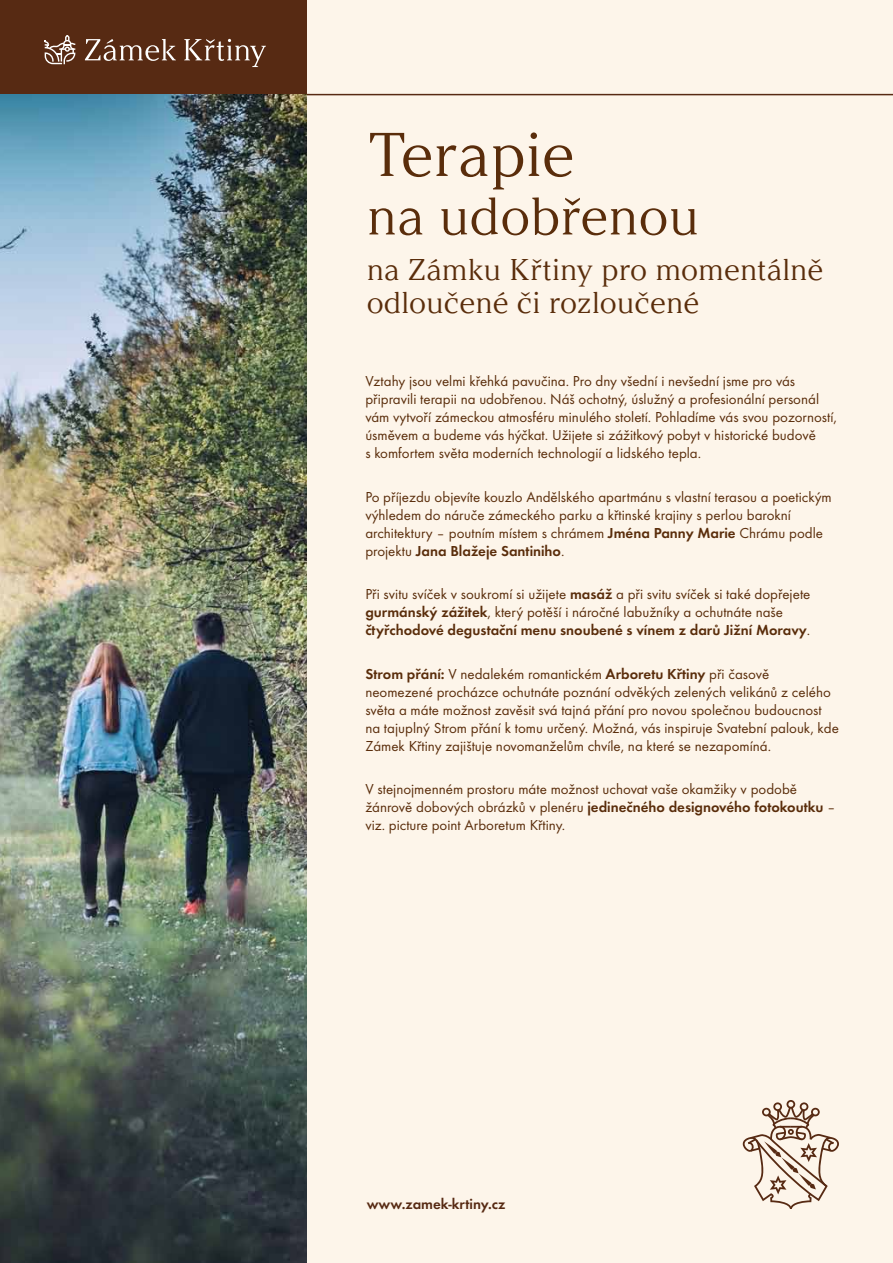
<style>
.page{position:relative;width:893px;height:1263px;background:#fdf5ea}
.page>*{position:absolute;margin:0;border:0;box-sizing:border-box;transform-origin:0 0}
.t1{font:61.5px "Argesta Display";color:#5a2d0b}
.t2{font:52.5px "Argesta Display";color:#5a2d0b}
.t3{font:30px/33px "Argesta Display";color:#5a2d0b}
.t4{font:15px/18px "Futura TOT";color:#5a2d0b}
.t5{font:600 15px "Futura TOT";color:#572a13}
.s1{font-weight:600}
</style>
<div class="page">
<div style="left:0;top:0;width:307px;height:95px;background:#572a13"></div>
<svg style="left:85px;top:39px;width:91px;height:22px"></svg>
<svg style="left:184px;top:39px;width:82px;height:28px"></svg>
<svg style="left:45px;top:35px;width:30px;height:29px"></svg>
<hr style="left:0;top:94px;width:893px;height:1px;background:#572a13">
<img style="left:0;top:95px;width:307px;height:1168px">
<svg style="left:743px;top:1100px;width:96px;height:109px"></svg>
<h1 class="t1" style="left:367px;top:118px;width:209px">Terapie</h1>
<h2 class="t2" style="left:367px;top:185px;width:334px">na udobřenou</h2>
<h3 class="t3" style="left:367px;top:253px;width:458px">na Zámku Křtiny pro momentálně odloučené či rozloučené</h3>
<p class="t4" style="left:365px;top:372px;width:473px">Vztahy jsou velmi křehká pavučina. Pro dny všední i nevšední jsme pro vás připravili terapii na udobřenou. Náš ochotný, úslužný a profesionální personál vám vytvoří zámeckou atmosféru minulého století. Pohladíme vás svou pozorností, úsměvem a budeme vás hýčkat. Užijete si zážitkový pobyt v historické budově<br>s komfortem světa moderních technologií a lidského tepla.</p>
<p class="t4" style="left:365px;top:488px;width:468px">Po příjezdu objevíte kouzlo Andělského apartmánu s vlastní terasou a poetickým výhledem do náruče zámeckého parku a křtinské krajiny s perlou barokní architektury – poutním místem s chrámem <span class="s1">Jména Panny Marie</span> Chrámu podle projektu <span class="s1">Jana Blažeje Santiniho</span>.</p>
<p class="t4" style="left:365px;top:585px;width:447px">Při svitu svíček v soukromí si užijete <span class="s1">masáž</span> a při svitu svíček si také dopřejete <span class="s1">gurmánský zážitek</span>, který potěší i náročné labužníky a ochutnáte naše <span class="s1">čtyřchodové degustační menu snoubené s vínem z darů Jižní Moravy</span>.</p>
<p class="t4" style="left:365px;top:665px;width:475px"><span class="s1">Strom přání:</span> V nedalekém romantickém <span class="s1">Arboretu Křtiny</span> při časově neomezené procházce ochutnáte poznání odvěkých zelených velikánů z celého světa a máte možnost zavěsit svá tajná přání pro novou společnou budoucnost na tajuplný Strom přání k tomu určený. Možná, vás inspiruje Svatební palouk, kde Zámek Křtiny zajištuje novomanželům chvíle, na které se nezapomíná.</p>
<p class="t4" style="left:365px;top:780px;width:472px">V stejnojmenném prostoru máte možnost uchovat vaše okamžiky v podobě žánrově dobových obrázků v plenéru <span class="s1">jedinečného designového fotokoutku</span> – viz. picture point Arboretum Křtiny.</p>
<p class="t5" style="left:367px;top:1195px;width:140px">www.zamek-krtiny.cz</p>
</div>
